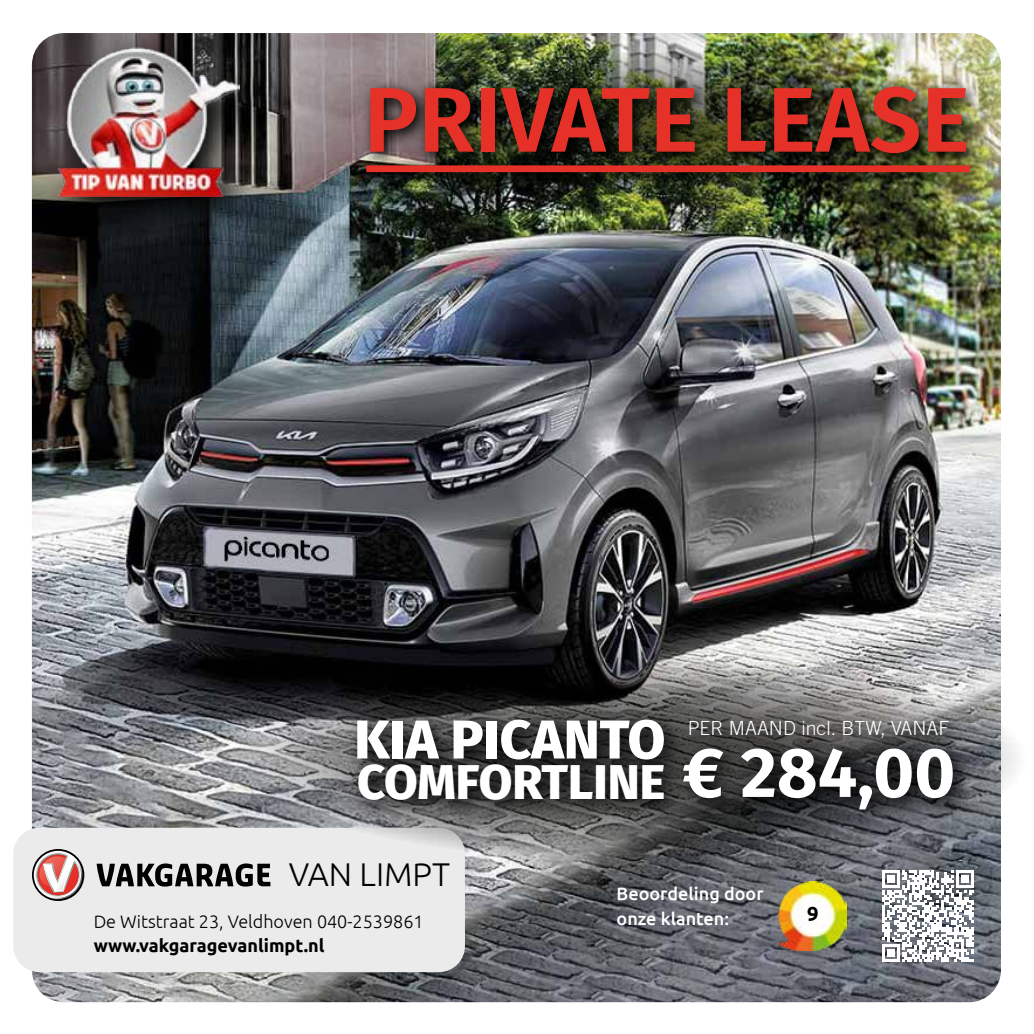
<style>
.page{position:relative;width:1034px;height:1034px;background:#fff}
.page>*{position:absolute;margin:0;border:0;box-sizing:border-box;transform-origin:0 0}
.t1{font:600 91.58px "Fira Sans";color:#e63128}
.t2{font:700 70.2px "Fira Sans";color:#fff}
.t3{font:800 54.45px "Fira Sans";color:#fff}
.t4{font:800 48.82px "Fira Sans";color:#fff}
.t5{font:300 32.85px "Ubuntu";color:#000}
.t6{font:700 20.25px "Ubuntu";color:#000}
.t7{font:300 19.57px "Trade Gothic LT Std";color:#fff}
.t8{font:300 18px "Ubuntu";color:#000}
.t9{font:500 18px "Ubuntu";color:#fff}
.t10{font:700 18px "Ubuntu";color:#000}
</style>
<div class="page">
<img style="left:32px;top:33px;width:968px;height:968px">
<img style="left:777px;top:881px;width:69px;height:69px">
<div style="left:13px;top:827px;width:452px;height:144px;background:#ecebec;border-radius:26px"></div>
<svg style="left:32px;top:848px;width:52px;height:52px"></svg>
<svg style="left:34px;top:850px;width:48px;height:48px"></svg>
<svg style="left:97px;top:863px;width:173px;height:23px"></svg>
<svg style="left:882px;top:870px;width:91px;height:91px"></svg>
<svg style="left:47px;top:34px;width:229px;height:203px;background:#302f30"></svg>
<img style="left:58px;top:48px;width:181px;height:148px">
<img style="left:367px;top:51px;width:622px;height:153px;border-radius:50%">
<img style="left:362px;top:79px;width:620px;height:78px">
<img style="left:359px;top:157px;width:626px;height:32px">
<div style="left:366px;top:165px;width:603px;height:7px;background:#e63128"></div>
<svg style="left:239px;top:657px;width:788px;height:203px;background:#6a6a6b"></svg>
<svg style="left:347px;top:709px;width:625px;height:120px;background:#3c3c3d"></svg>
<h1 class="t1" style="left:363px;top:45px;width:607px">PRIVATE LEASE</h1>
<h3 class="t3" style="left:354px;top:692px;width:312px">KIA PICANTO</h3>
<h3 class="t4" style="left:357px;top:740px;width:310px">COMFORTLINE</h3>
<p class="t7" style="left:687px;top:716px;width:263px">PER MAAND incl. BTW, VANAF</p>
<h2 class="t2" style="left:682px;top:713px;width:274px">€ 284,00</h2>
<h3 class="t5" style="left:283px;top:854px;width:163px">VAN LIMPT</h3>
<h3 class="t5" style="left:289px;top:854px;width:163px">VAN LIMPT</h3>
<p class="t9" style="left:616px;top:881px;width:148px">Beoordeling door</p>
<p class="t8" style="left:94px;top:910px;width:331px">De Witstraat 23, Veldhoven 040-2539861</p>
<p class="t9" style="left:616px;top:906px;width:114px">onze klanten:</p>
<p class="t10" style="left:94px;top:934px;width:232px">www.vakgaragevanlimpt.nl</p>
<p class="t6" style="left:807px;top:901px;width:13px">9</p>
</div>
